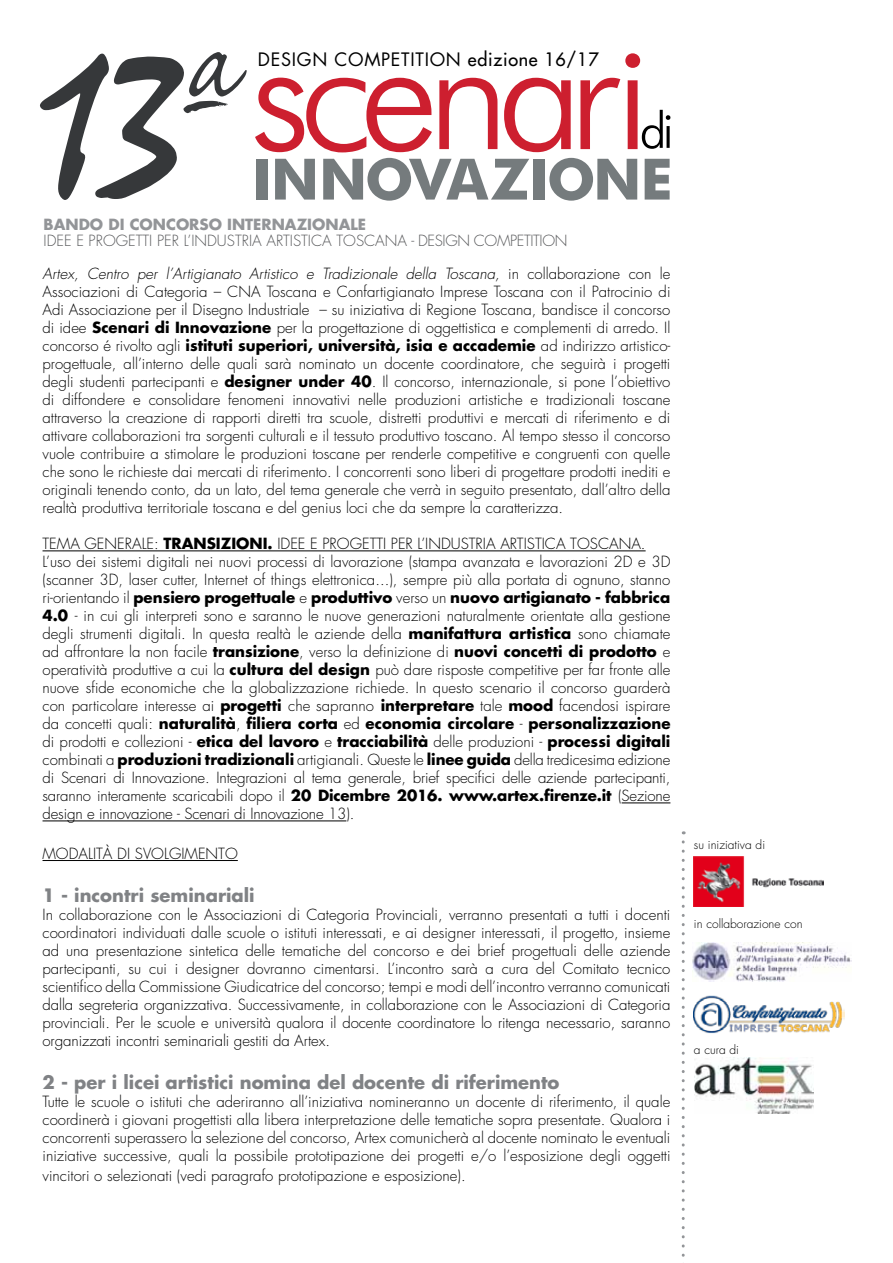
<style>
.page{position:relative;width:893px;height:1263px;background:#fff}
.page>*{position:absolute;margin:0;border:0;box-sizing:border-box;transform-origin:0 0}
.t1{font:700 18px "Futura";color:#808285}
.t2{font:18px "Futura";letter-spacing:.04em;color:#000}
.t3{font:300 15px/18px "Futura";color:#000;text-align:justify}
.t4{font:300 15px "Futura";color:#58595b}
.t5{font:700 15px "Futura";color:#939598}
.t6{font:300 12px "Futura";color:#000}
.s1{font-style:inherit}
.s2{font-style:italic}
.s3{font-weight:700}
</style>
<div class="page">
<svg style="left:40px;top:52px;width:207px;height:148px"></svg>
<svg style="left:255px;top:78px;width:177px;height:74px"></svg>
<svg style="left:439px;top:78px;width:58px;height:71px"></svg>
<svg style="left:504px;top:78px;width:67px;height:74px"></svg>
<svg style="left:580px;top:53px;width:90px;height:96px"></svg>
<div style="left:256px;top:159px;width:12px;height:41px;background:#757b7d"></div>
<svg style="left:275px;top:159px;width:40px;height:41px"></svg>
<svg style="left:323px;top:158px;width:206px;height:43px"></svg>
<div style="left:534px;top:159px;width:11px;height:41px;background:#757b7d"></div>
<svg style="left:645px;top:159px;width:25px;height:41px"></svg>
<svg style="left:549px;top:158px;width:88px;height:43px"></svg>
<svg style="left:682px;top:842px;width:3px;height:415px"></svg>
<img style="left:692px;top:942px;width:159px;height:40px">
<img style="left:694px;top:995px;width:151px;height:39px">
<img style="left:693px;top:857px;width:130px;height:49px">
<img style="left:694px;top:1058px;width:120px;height:55px">
<hr style="left:43px;top:550px;width:603px;height:1px;background:#000">
<hr style="left:622px;top:802px;width:48px;height:1px;background:#000">
<hr style="left:43px;top:820px;width:303px;height:1px;background:#000">
<hr style="left:43px;top:860px;width:195px;height:1px;background:#000">
<p class="t2" style="left:258px;top:48px;width:342px">DESIGN COMPETITION <span class="s1">edizione 16/17</span></p>
<p class="t5" style="left:44px;top:214px;width:324px">BANDO DI CONCORSO INTERNAZIONALE</p>
<p class="t4" style="left:44px;top:232px;width:525px">IDEE E PROGETTI PER L’INDUSTRIA ARTISTICA TOSCANA - DESIGN COMPETITION</p>
<p class="t3" style="left:43px;top:265px;width:629px"><span class="s2">Artex, Centro per l’Artigianato Artistico e Tradizionale della Toscana,</span> in collaborazione con le Associazioni di Categoria – CNA Toscana e Confartigianato Imprese Toscana con il Patrocinio di Adi Associazione per il Disegno Industriale – su iniziativa di Regione Toscana, bandisce il concorso di idee <span class="s3">Scenari di Innovazione</span> per la progettazione di oggettistica e complementi di arredo. Il concorso é rivolto agli <span class="s3">istituti superiori, università, isia e accademie</span> ad indirizzo artistico&shy;progettuale, all’interno delle quali sarà nominato un docente coordinatore, che seguirà i progetti degli studenti partecipanti e <span class="s3">designer under 40</span>. Il concorso, internazionale, si pone l’obiettivo di diffondere e consolidare fenomeni innovativi nelle produzioni artistiche e tradizionali toscane attraverso la creazione di rapporti diretti tra scuole, distretti produttivi e mercati di riferimento e di attivare collaborazioni tra sorgenti culturali e il tessuto produttivo toscano. Al tempo stesso il concorso vuole contribuire a stimolare le produzioni toscane per renderle competitive e congruenti con quelle che sono le richieste dai mercati di riferimento. I concorrenti sono liberi di progettare prodotti inediti e originali tenendo conto, da un lato, del tema generale che verrà in seguito presentato, dall’altro della realtà produttiva territoriale toscana e del genius loci che da sempre la caratterizza.</p>
<p class="t3" style="left:43px;top:535px;width:629px;text-align:left">Tema gen erale: <span class="s3">TRANSIZIONI.</span> IDEE E PROGETTI PER L’INDUSTRIA ARTISTICA TOSCANA.<br>L’uso dei sistemi digitali nei nuovi processi di lavorazione (stampa avanzata e lavorazioni 2D e 3D (scanner 3D, laser cutter, Internet of things elettronica...), sempre più alla portata di ognuno, stanno ri-orientando il <span class="s3">pensiero progettuale</span> e <span class="s3">produttivo</span> verso un <span class="s3">nuovo artigianato - fabbrica 4.0</span> - in cui gli interpreti sono e saranno le nuove generazioni naturalmente orientate alla gestione degli strumenti digitali. In questa realtà le aziende della <span class="s3">manifattura artistica</span> sono chiamate ad affrontare la non facile <span class="s3">transizione</span>, verso la definizione di <span class="s3">nuovi concetti di prodotto</span> e operatività produttive a cui la <span class="s3">cultura del design</span> può dare risposte competitive per far fronte alle nuove sfide economiche che la globalizzazione richiede. In questo scenario il concorso guarderà con particolare interesse ai <span class="s3">progetti</span> che sapranno <span class="s3">interpretare</span> tale <span class="s3">mood</span> facendosi ispirare da concetti quali: <span class="s3">naturalità</span>, <span class="s3">filiera corta</span> ed <span class="s3">economia circolare</span> - <span class="s3">personalizzazione </span>di prodotti e collezioni - <span class="s3">etica del lavoro</span> e <span class="s3">tracciabilità</span> delle produzioni - <span class="s3">processi digitali </span>combinati a <span class="s3">produzioni tradizionali</span> artigianali. Queste le <span class="s3">linee guida</span> della tredicesima edizione di Scenari di Innovazione. Integrazioni al tema generale, brief specifici delle aziende partecipanti, saranno interamente scaricabili dopo il <span class="s3">20 Dicembre 2016. www.artex.firenze.it</span> (Sezione design e innovazione - Scenari di Innovazione 13).</p>
<p class="t3" style="left:43px;top:845px;width:197px">MODALITÀ DI SVOLGIME NTO</p>
<p class="t1" style="left:43px;top:883px;width:214px">1 - incontri seminariali</p>
<p class="t3" style="left:43px;top:906px;width:629px">In collaborazione con le Associazioni di Categoria Provinciali, verranno presentati a tutti i docenti coordinatori individuati dalle scuole o istituti interessati, e ai designer interessati, il progetto, insieme ad una presentazione sintetica delle tematiche del concorso e dei brief progettuali delle aziende partecipanti, su cui i designer dovranno cimentarsi. L’incontro sarà a cura del Comitato tecnico scientifico della Commissione Giudicatrice del concorso; tempi e modi dell’incontro verranno comunicati dalla segreteria organizzativa. Successivamente, in collaborazione con le Associazioni di Categoria provinciali. Per le scuole e università qualora il docente coordinatore lo ritenga necessario, saranno organizzati incontri seminariali gestiti da Artex.</p>
<p class="t1" style="left:43px;top:1071px;width:518px">2 - per i licei artistici nomina del docente di riferimento</p>
<p class="t3" style="left:43px;top:1093px;width:629px">Tutte le scuole o istituti che aderiranno all’iniziativa nomineranno un docente di riferimento, il quale coordinerà i giovani progettisti alla libera interpretazione delle tematiche sopra presentate. Qualora i concorrenti superassero la selezione del concorso, Artex comunicherà al docente nominato le eventuali iniziative successive, quali la possibile prototipazione dei progetti e/o l’esposizione degli oggetti</p>
<p class="t3" style="left:43px;top:1167px;width:425px">vincitori o selezionati (vedi paragrafo prototipazione e esposizione).</p>
<p class="t6" style="left:694px;top:837px;width:73px">su iniziativa di</p>
<p class="t6" style="left:694px;top:916px;width:110px">in collaborazione con</p>
<p class="t6" style="left:694px;top:1043px;width:47px">a cura di</p>
</div>
